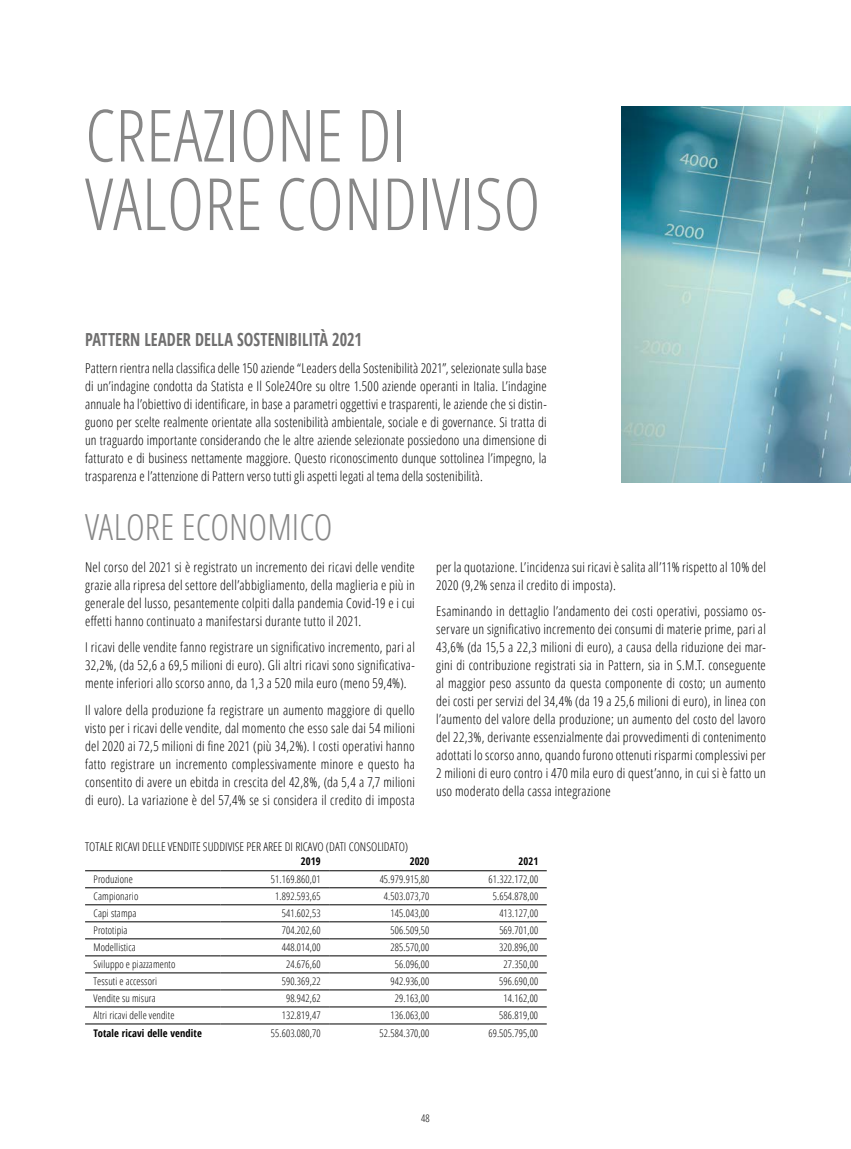
<style>
.page{position:relative;width:851px;height:1149px;background:#fff}
.page>*{position:absolute;margin:0;border:0;box-sizing:border-box;transform-origin:0 0}
.t1{font:300 72px/68.4px "Open Sans Condensed";color:#878787}
.t2{font:300 36px "Open Sans Condensed";letter-spacing:.005em;color:#878787}
.t3{font:700 18px "Open Sans Condensed";color:#706f6f;scale:.9 1}
.t4{font:300 13.5px/18px "Open Sans Condensed";letter-spacing:.015em;color:#000;text-align:justify}
.t5{font:300 12px "Open Sans Condensed";color:#000}
.t6{font:300 10.5px "Open Sans Condensed";letter-spacing:.01em;color:#000}
.t7{font:700 10.5px "Open Sans Condensed";letter-spacing:.01em;color:#000}
</style>
<div class="page">
<img style="left:621px;top:106px;width:229px;height:376px">
<hr style="left:85px;top:870px;width:135px;height:1px;background:#000">
<hr style="left:220px;top:870px;width:109px;height:1px;background:#000">
<hr style="left:329px;top:870px;width:109px;height:1px;background:#000">
<hr style="left:438px;top:870px;width:108px;height:1px;background:#000">
<hr style="left:85px;top:887px;width:135px;height:1px;background:#000">
<hr style="left:220px;top:887px;width:109px;height:1px;background:#000">
<hr style="left:329px;top:887px;width:109px;height:1px;background:#000">
<hr style="left:438px;top:887px;width:108px;height:1px;background:#000">
<hr style="left:85px;top:904px;width:135px;height:1px;background:#000">
<hr style="left:220px;top:904px;width:109px;height:1px;background:#000">
<hr style="left:329px;top:904px;width:109px;height:1px;background:#000">
<hr style="left:438px;top:904px;width:108px;height:1px;background:#000">
<hr style="left:85px;top:921px;width:135px;height:1px;background:#000">
<hr style="left:220px;top:921px;width:109px;height:1px;background:#000">
<hr style="left:329px;top:921px;width:109px;height:1px;background:#000">
<hr style="left:438px;top:921px;width:108px;height:1px;background:#000">
<hr style="left:85px;top:938px;width:135px;height:1px;background:#000">
<hr style="left:220px;top:938px;width:109px;height:1px;background:#000">
<hr style="left:329px;top:938px;width:109px;height:1px;background:#000">
<hr style="left:438px;top:938px;width:108px;height:1px;background:#000">
<hr style="left:85px;top:955px;width:135px;height:1px;background:#000">
<hr style="left:220px;top:955px;width:109px;height:1px;background:#000">
<hr style="left:329px;top:955px;width:109px;height:1px;background:#000">
<hr style="left:438px;top:955px;width:108px;height:1px;background:#000">
<hr style="left:85px;top:972px;width:135px;height:1px;background:#000">
<hr style="left:220px;top:972px;width:109px;height:1px;background:#000">
<hr style="left:329px;top:972px;width:109px;height:1px;background:#000">
<hr style="left:438px;top:972px;width:108px;height:1px;background:#000">
<hr style="left:85px;top:989px;width:135px;height:1px;background:#000">
<hr style="left:220px;top:989px;width:109px;height:1px;background:#000">
<hr style="left:329px;top:989px;width:109px;height:1px;background:#000">
<hr style="left:438px;top:989px;width:108px;height:1px;background:#000">
<hr style="left:85px;top:1006px;width:135px;height:1px;background:#000">
<hr style="left:220px;top:1006px;width:109px;height:1px;background:#000">
<hr style="left:329px;top:1006px;width:109px;height:1px;background:#000">
<hr style="left:438px;top:1006px;width:108px;height:1px;background:#000">
<hr style="left:85px;top:1023px;width:135px;height:1px;background:#000">
<hr style="left:220px;top:1023px;width:109px;height:1px;background:#000">
<hr style="left:329px;top:1023px;width:109px;height:1px;background:#000">
<hr style="left:438px;top:1023px;width:108px;height:1px;background:#000">
<h1 class="t1" style="left:85px;top:99px;width:457px">CREAZIONE DI<br>VALORE CONDIVISO</h1>
<h3 class="t3" style="left:85px;top:327px;width:309px">PATTERN LEADER DELLA SOSTENIBILITÀ 2021</h3>
<p class="t4" style="left:85px;top:358px;width:463px">Pattern rientra nella classifica delle 150 aziende “Leaders della Sostenibilità 2021”, selezionate sulla base di un’indagine condotta da Statista e Il Sole24Ore su oltre 1.500 aziende operanti in Italia. L’indagine annuale ha l’obiettivo di identificare, in base a parametri oggettivi e trasparenti, le aziende che si distin&shy;guono per scelte realmente orientate alla sostenibilità ambientale, sociale e di governance. Si tratta di un traguardo importante considerando che le altre aziende selezionate possiedono una dimensione di fatturato e di business nettamente maggiore. Questo riconoscimento dunque sottolinea l’impegno, la trasparenza e l’attenzione di Pattern verso tutti gli aspetti legati al tema della sostenibilità.</p>
<h2 class="t2" style="left:85px;top:502px;width:249px">VALORE ECONOMICO</h2>
<p class="t4" style="left:85px;top:557px;width:331px">Nel corso del 2021 si è registrato un incremento dei ricavi delle vendite grazie alla ripresa del settore dell’abbigliamento, della maglieria e più in generale del lusso, pesantemente colpiti dalla pandemia Covid-19 e i cui effetti hanno continuato a manifestarsi durante tutto il 2021.</p>
<p class="t4" style="left:85px;top:637px;width:331px">I ricavi delle vendite fanno registrare un significativo incremento, pari al 32,2%, (da 52,6 a 69,5 milioni di euro). Gli altri ricavi sono significativa&shy;mente inferiori allo scorso anno, da 1,3 a 520 mila euro (meno 59,4%).</p>
<p class="t4" style="left:85px;top:700px;width:331px">Il valore della produzione fa registrare un aumento maggiore di quello visto per i ricavi delle vendite, dal momento che esso sale dai 54 milioni del 2020 ai 72,5 milioni di fine 2021 (più 34,2%). I costi operativi hanno fatto registrare un incremento complessivamente minore e questo ha consentito di avere un ebitda in crescita del 42,8%, (da 5,4 a 7,7 milioni di euro). La variazione è del 57,4% se si considera il credito di imposta</p>
<p class="t5" style="left:85px;top:838px;width:324px">TOTALE RICAVI DELLE VENDITE SUDDIVISE PER AREE DI RICAVO (DATI CONSOLIDATO)</p>
<p class="t4" style="left:436px;top:557px;width:331px">per la quotazione. L’incidenza sui ricavi è salita all’11% rispetto al 10% del<br>2020 (9,2% senza il credito di imposta).</p>
<p class="t4" style="left:436px;top:601px;width:331px">Esaminando in dettaglio l’andamento dei costi operativi, possiamo os&shy;servare un significativo incremento dei consumi di materie prime, pari al 43,6% (da 15,5 a 22,3 milioni di euro), a causa della riduzione dei mar&shy;gini di contribuzione registrati sia in Pattern, sia in S.M.T. conseguente al maggior peso assunto da questa componente di costo; un aumento dei costi per servizi del 34,4% (da 19 a 25,6 milioni di euro), in linea con l’aumento del valore della produzione; un aumento del costo del lavoro del 22,3%, derivante essenzialmente dai provvedimenti di contenimento adottati lo scorso anno, quando furono ottenuti risparmi complessivi per 2 milioni di euro contro i 470 mila euro di quest’anno, in cui si è fatto un uso moderato della cassa integrazione</p>
<p class="t7" style="left:301px;top:853px;width:21px">2019</p>
<p class="t7" style="left:409px;top:853px;width:21px">2020</p>
<p class="t7" style="left:518px;top:853px;width:21px">2021</p>
<p class="t6" style="left:94px;top:872px;width:41px">Produzione</p>
<p class="t6" style="left:271px;top:872px;width:51px">51.169.860,01</p>
<p class="t6" style="left:379px;top:872px;width:51px">45.979.915,80</p>
<p class="t6" style="left:488px;top:872px;width:51px">61.322.172,00</p>
<p class="t6" style="left:94px;top:889px;width:46px">Campionario</p>
<p class="t6" style="left:275px;top:889px;width:47px">1.892.593,65</p>
<p class="t6" style="left:384px;top:889px;width:47px">4.503.073,70</p>
<p class="t6" style="left:492px;top:889px;width:47px">5.654.878,00</p>
<p class="t6" style="left:94px;top:906px;width:44px">Capi stampa</p>
<p class="t6" style="left:282px;top:906px;width:40px">541.602,53</p>
<p class="t6" style="left:390px;top:906px;width:40px">145.043,00</p>
<p class="t6" style="left:499px;top:906px;width:40px">413.127,00</p>
<p class="t6" style="left:94px;top:923px;width:35px">Prototipia</p>
<p class="t6" style="left:282px;top:923px;width:40px">704.202,60</p>
<p class="t6" style="left:390px;top:923px;width:40px">506.509,50</p>
<p class="t6" style="left:499px;top:923px;width:40px">569.701,00</p>
<p class="t6" style="left:94px;top:940px;width:44px">Modellistica</p>
<p class="t6" style="left:282px;top:940px;width:40px">448.014,00</p>
<p class="t6" style="left:390px;top:940px;width:40px">285.570,00</p>
<p class="t6" style="left:499px;top:940px;width:40px">320.896,00</p>
<p class="t6" style="left:94px;top:957px;width:83px">Sviluppo e piazzamento</p>
<p class="t6" style="left:286px;top:957px;width:36px">24.676,60</p>
<p class="t6" style="left:395px;top:957px;width:36px">56.096,00</p>
<p class="t6" style="left:503px;top:957px;width:36px">27.350,00</p>
<p class="t6" style="left:93px;top:974px;width:65px">Tessuti e accessori</p>
<p class="t6" style="left:282px;top:974px;width:40px">590.369,22</p>
<p class="t6" style="left:390px;top:974px;width:40px">942.936,00</p>
<p class="t6" style="left:499px;top:974px;width:40px">596.690,00</p>
<p class="t6" style="left:93px;top:991px;width:64px">Vendite su misura</p>
<p class="t6" style="left:286px;top:991px;width:36px">98.942,62</p>
<p class="t6" style="left:395px;top:991px;width:36px">29.163,00</p>
<p class="t6" style="left:503px;top:991px;width:36px">14.162,00</p>
<p class="t6" style="left:93px;top:1008px;width:82px">Altri ricavi delle vendite</p>
<p class="t6" style="left:282px;top:1008px;width:40px">132.819,47</p>
<p class="t6" style="left:390px;top:1008px;width:40px">136.063,00</p>
<p class="t6" style="left:499px;top:1008px;width:40px">586.819,00</p>
<p class="t7" style="left:93px;top:1025px;width:110px">Totale ricavi delle vendite</p>
<p class="t6" style="left:271px;top:1025px;width:51px">55.603.080,70</p>
<p class="t6" style="left:379px;top:1025px;width:51px">52.584.370,00</p>
<p class="t6" style="left:488px;top:1025px;width:51px">69.505.795,00</p>
<p class="t6" style="left:421px;top:1110px;width:10px">48</p>
</div>
